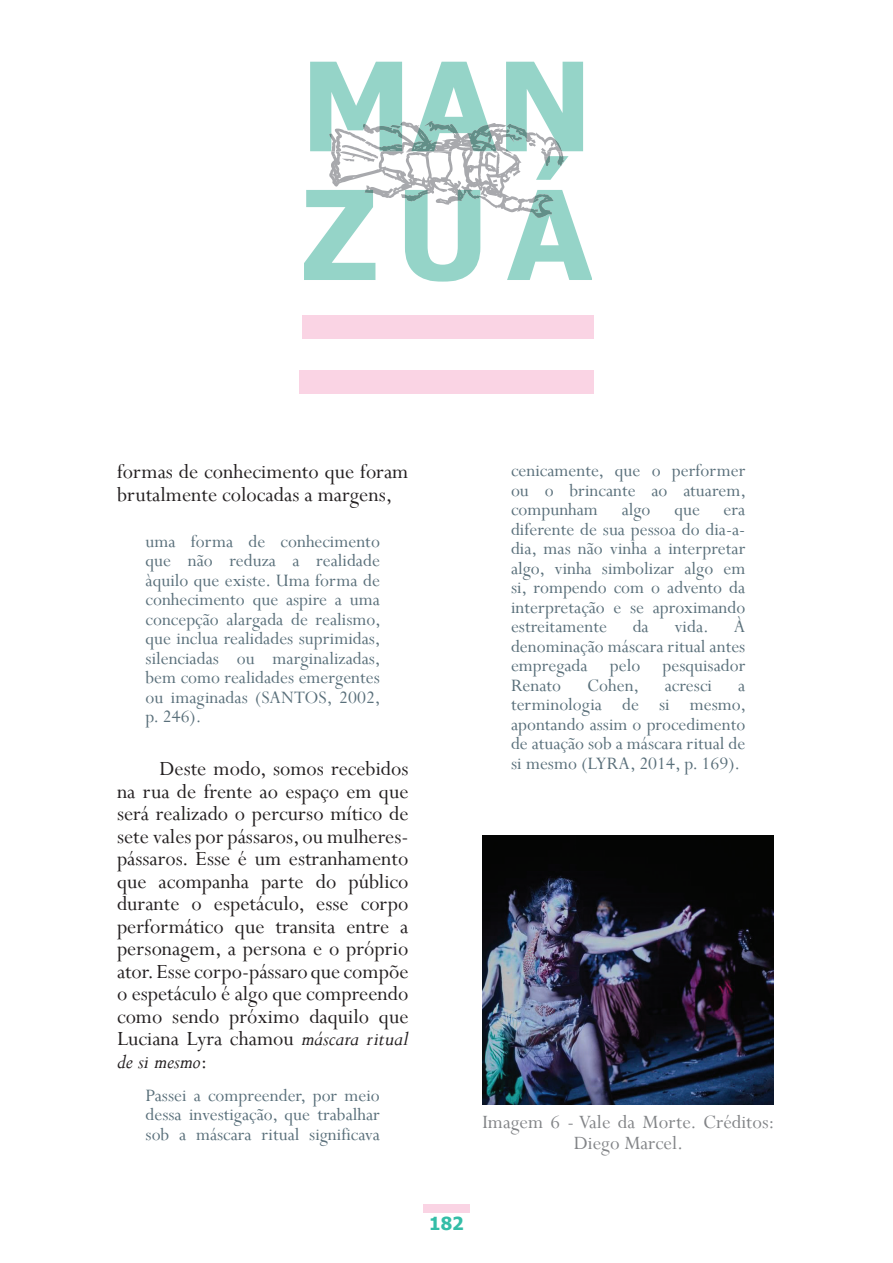
<style>
.page{position:relative;width:893px;height:1263px;background:#fff}
.page>*{position:absolute;margin:0;border:0;box-sizing:border-box;transform-origin:0 0}
.t1{font:700 123.9px/128.4px "Tahoma";letter-spacing:.075em;color:#95d4c8}
.t2{font:22.5px/22.5px "Perpetua";color:#231f20;text-align:justify}
.t3{font:21px/21px "Perpetua";color:#828487;text-align:center}
.t4{font:19.5px/19.5px "Perpetua";color:#596f7a;text-align:justify}
.t5{font:700 18px "Tahoma";color:#34bda7}
.s1{font-style:italic}
</style>
<div class="page">
<div style="left:302px;top:316px;width:292px;height:23px;background:#fad4e4"></div>
<div style="left:299px;top:370px;width:295px;height:23px;background:#fad4e4"></div>
<svg style="left:329px;top:123px;width:233px;height:95px"></svg>
<svg style="left:400px;top:121px;width:56px;height:23px"></svg>
<svg style="left:331px;top:152px;width:233px;height:22px"></svg>
<div style="left:423px;top:1205px;width:47px;height:8px;background:#fad4e4"></div>
<img style="left:482px;top:836px;width:292px;height:269px">
<h1 class="t1" style="left:301px;top:47px;width:293px">MAN<br>ZUÁ</h1>
<p class="t2" style="left:117px;top:460px;width:293px">formas de conhecimento que foram brutalmente colocadas a margens,</p>
<p class="t4" style="left:146px;top:531px;width:237px">uma forma de conhecimento que não reduza a realidade àquilo que existe. Uma forma de conhecimento que aspire a uma concepção alargada de realismo, que inclua realidades suprimidas, silenciadas ou marginalizadas, bem como realidades emergentes ou imaginadas (SANTOS, 2002, p. 246).</p>
<p class="t2" style="left:117px;top:757px;width:293px;text-indent:43px">Deste modo, somos recebidos na rua de frente ao espaço em que será realizado o percurso mítico de sete vales por pássaros, ou mulheres&shy;pássaros. Esse é um estranhamento que acompanha parte do público durante o espetáculo, esse corpo performático que transita entre a personagem, a persona e o próprio ator. Esse corpo-pássaro que compõe o espetáculo é algo que compreendo como sendo próximo daquilo que Luciana Lyra chamou <span class="s1">máscara ritual de si mesmo</span>:</p>
<p class="t4" style="left:146px;top:1085px;width:236px">Passei a compreender, por meio dessa investigação, que trabalhar sob a máscara ritual significava</p>
<p class="t4" style="left:511px;top:461px;width:237px">cenicamente, que o performer ou o brincante ao atuarem, compunham algo que era diferente de sua pessoa do dia-a&shy;dia, mas não vinha a interpretar algo, vinha simbolizar algo em si, rompendo com o advento da interpretação e se aproximando estreitamente</p>
<p class="t4" style="left:511px;top:617px;width:236px;text-indent:223px">À denominação máscara ritual antes empregada pelo pesquisador Renato</p>
<p class="t4" style="left:633px;top:617px;width:18px">da</p>
<p class="t4" style="left:674px;top:617px;width:36px">vida.</p>
<p class="t4" style="left:587px;top:675px;width:54px">Cohen,</p>
<p class="t4" style="left:665px;top:675px;width:49px">acresci</p>
<p class="t4" style="left:511px;top:675px;width:237px;text-indent:227px">a terminologia de si mesmo, apontando assim o procedimento de atuação sob a máscara ritual de si mesmo (LYRA, 2014, p. 169).</p>
<p class="t3" style="left:482px;top:1111px;width:294px">Imagem 6 - Vale da Morte. Créditos:<br>Diego Marcel.</p>
<p class="t5" style="left:429px;top:1211px;width:36px">182</p>
</div>
